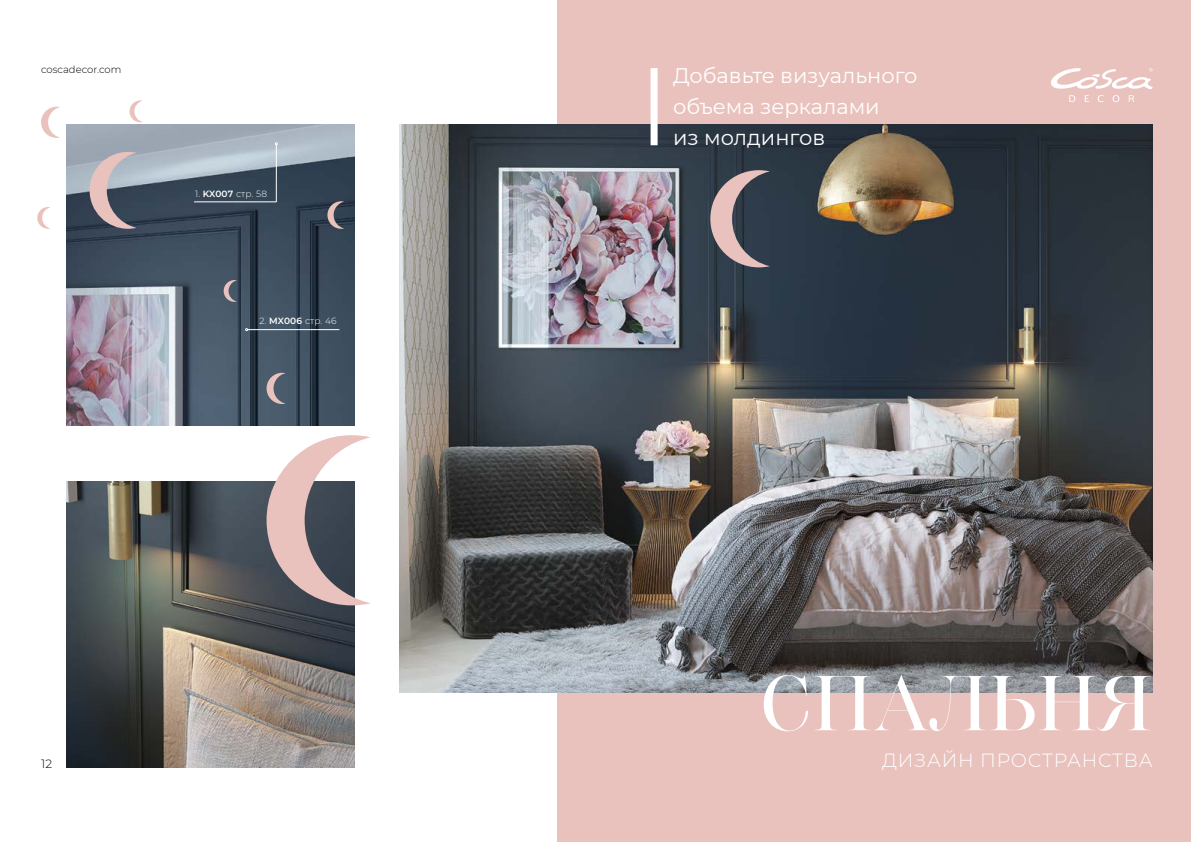
<style>
.page{position:relative;width:1191px;height:842px;background:#fff}
.page>*{position:absolute;margin:0;border:0;box-sizing:border-box;transform-origin:0 0}
.t1{font:500 75px "Vogue Highline Serif";color:#fff}
.t2{font:21px/31px "Montserrat";color:#fff}
.t3{font:300 19px "Montserrat";letter-spacing:.04em;color:#fff}
.t4{font:300 12px "Montserrat";color:#000}
.t5{font:300 10px "Montserrat";color:#000}
.t6{font:300 9px "Montserrat";letter-spacing:.02em;color:#fff}
.s1{font-weight:600}
.s2{font-size:12px;color:#000}
</style>
<div class="page">
<img style="left:66px;top:482px;width:288px;height:286px">
<svg style="left:266px;top:435px;width:104px;height:170px"></svg>
<div style="left:557px;top:0;width:634px;height:842px;background:#e9c2bd"></div>
<img style="left:66px;top:125px;width:288px;height:301px">
<img style="left:400px;top:125px;width:752px;height:567px">
<div style="left:650px;top:68px;width:7px;height:77px;background:#fff"></div>
<svg style="left:41px;top:107px;width:19px;height:31px"></svg>
<svg style="left:266px;top:373px;width:20px;height:31px"></svg>
<svg style="left:90px;top:152px;width:47px;height:77px;background:#989299"></svg>
<svg style="left:710px;top:170px;width:60px;height:97px"></svg>
<svg style="left:224px;top:280px;width:13px;height:22px"></svg>
<svg style="left:327px;top:201px;width:17px;height:28px"></svg>
<svg style="left:129px;top:100px;width:14px;height:22px"></svg>
<svg style="left:37px;top:207px;width:13px;height:22px"></svg>
<hr style="left:276px;top:145px;width:1px;height:57px;background:#fff">
<hr style="left:194px;top:202px;width:82px;height:1px;background:#fff">
<hr style="left:248px;top:329px;width:91px;height:1px;background:#fff">
<svg style="left:1069px;top:95px;width:65px;height:7px"></svg>
<svg style="left:1051px;top:68px;width:101px;height:21px"></svg>
<p class="t5" style="left:41px;top:62px;width:82px">coscadecor.com</p>
<p class="t6" style="left:195px;top:187px;width:73px">1. <span class="s1">KX007</span> стр. 58</p>
<p class="t6" style="left:259px;top:315px;width:79px">2. <span class="s1">MX006</span> стр. 46</p>
<p class="t4" style="left:41px;top:755px;width:12px">12</p>
<p class="t2" style="left:673px;top:60px;width:246px">Добавьте визуального объема зеркалами<br>из молдингов</p>
<h1 class="t1" style="left:761px;top:657px;width:393px">СПАЛЬНЯ</h1>
<p class="t3" style="left:882px;top:748px;width:272px">ДИЗАЙН ПРОСТРАНСТВА<span class="s2">13</span></p>
</div>
